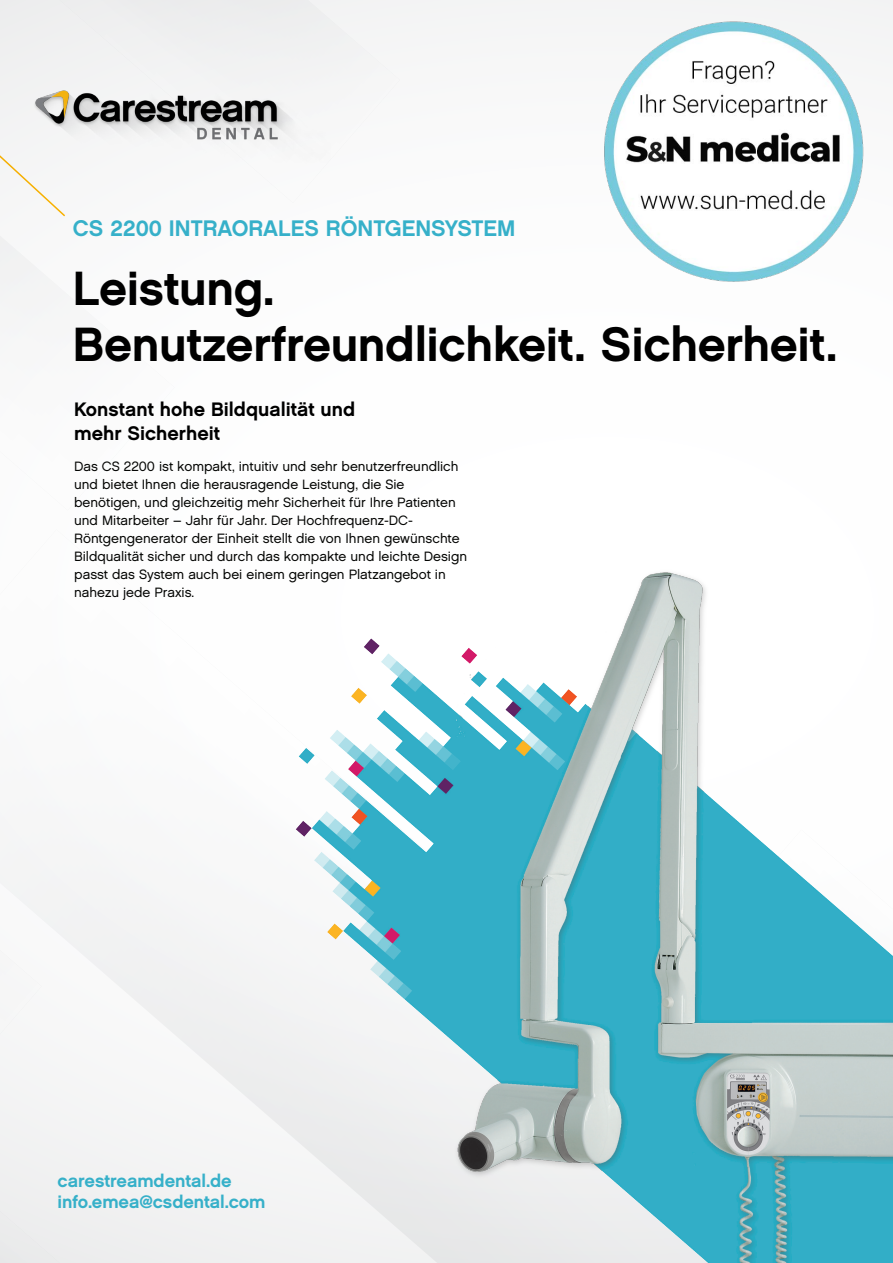
<style>
.page{position:relative;width:893px;height:1263px;background:#fff}
.page>*{position:absolute;margin:0;border:0;box-sizing:border-box;transform-origin:0 0}
.Header_-_Main{font:48px/55.5px "Chalet New York Nineteen Sixty";letter-spacing:-.01em;color:#000}
.Product_Header{font:22.5px "Chalet New York Nineteen Sixty";color:#36b0c9}
.Subheader{font:19.5px/24px "Chalet New York Nineteen Sixty";color:#000}
.t1{font:18px "Chalet New York Nineteen Sixty";letter-spacing:-.005em;color:#36b0c9}
.Body_copy{font:13.5px/18px "Chalet London Nineteen Sixty";color:#040503}
</style>
<div class="page">
<img style="left:67px;top:87px;width:258px;height:71px">
<svg style="left:0;top:0;width:67px;height:1057px"></svg>
<img style="left:234px;top:572px;width:659px;height:691px">
<img style="left:604px;top:19px;width:263px;height:263px">
<p class="Product_Header" style="left:73px;top:214px;width:444px">CS 2200 INTRAORALES RÖNTGENSYSTEM</p>
<p class="Header_-_Main" style="left:73px;top:260px;width:766px">Leistung.<br>Benutzerfreundlichkeit. Sicherheit.</p>
<p class="Subheader" style="left:74px;top:397px;width:282px">Konstant hohe Bildqualität und mehr Sicherheit</p>
<p class="Body_copy" style="left:74px;top:457px;width:395px">Das CS 2200 ist kompakt, intuitiv und sehr benutzerfreundlich und bietet Ihnen die herausragende Leistung, die Sie benötigen, und gleichzeitig mehr Sicherheit für Ihre Patienten und Mitarbeiter – Jahr für Jahr. Der Hochfrequenz-DC-Röntgengenerator der Einheit stellt die von Ihnen gewünschte Bildqualität sicher und durch das kompakte und leichte Design passt das System auch bei einem geringen Platzangebot in nahezu jede Praxis.</p>
<p class="t1" style="left:58px;top:1169px;width:175px">carestreamdental.de</p>
<p class="t1" style="left:58px;top:1190px;width:209px">info.emea@csdental.com</p>
</div>
